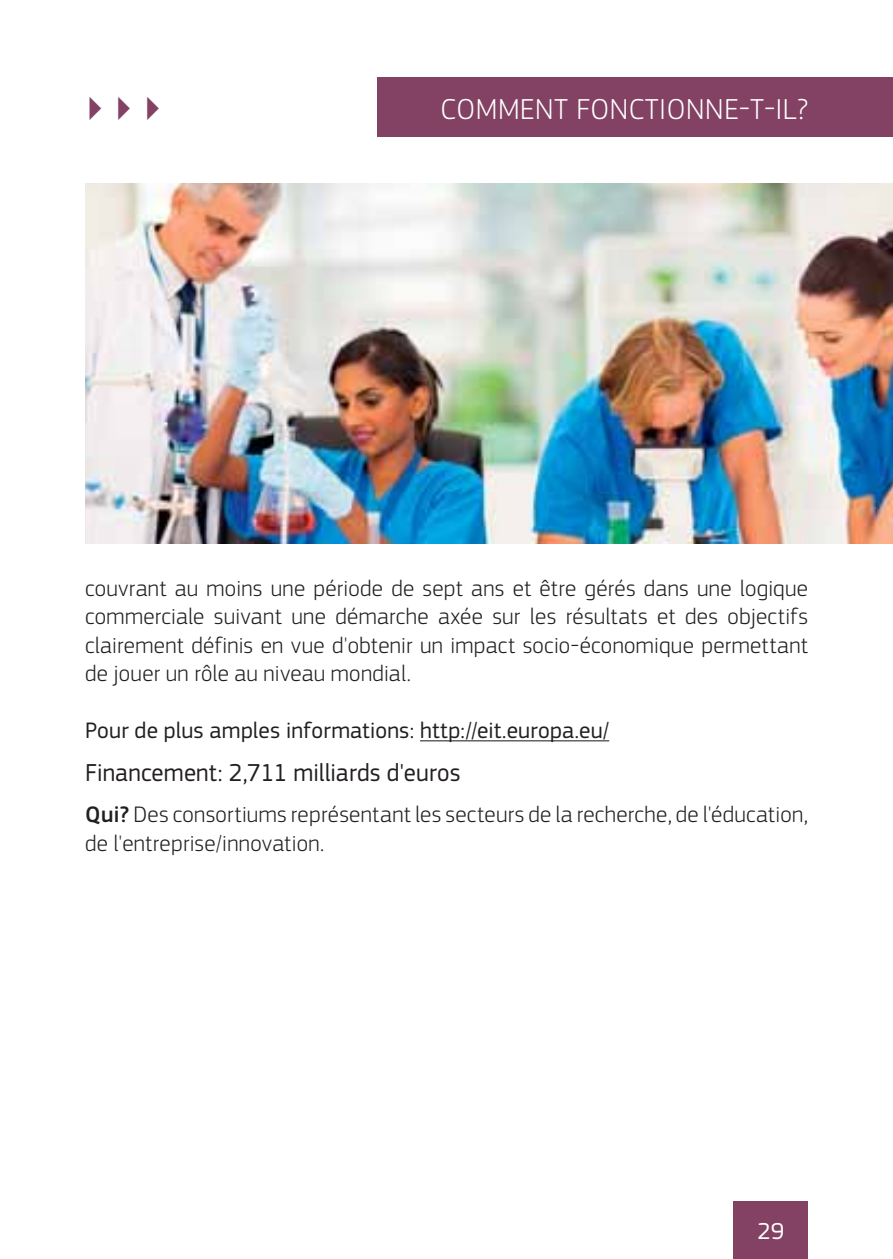
<style>
.page{position:relative;width:893px;height:1259px;background:#fff}
.page>*{position:absolute;margin:0;border:0;box-sizing:border-box;transform-origin:0 0}
.t1{font:500 33px "EC Square Sans Pro";color:#834163}
.t2{font:300 30px "EC Square Sans Pro";letter-spacing:.02em;color:#fff}
.t3{font:25.5px "EC Square Sans Pro";letter-spacing:.005em;color:#231f20}
.t4{font:24px "EC Square Sans Pro";color:#fff}
.t5{font:300 23.4px/28.5px "EC Square Sans Pro";letter-spacing:.015em;color:#231f20;text-align:justify}
.t6{font:23.4px "EC Square Sans Pro";letter-spacing:.01em;color:#231f20}
.s1{font-weight:500}
</style>
<div class="page">
<div style="left:377px;top:78px;width:516px;height:59px;background:#834163"></div>
<div style="left:733px;top:1201px;width:75px;height:58px;background:#834163"></div>
<hr style="left:420px;top:740px;width:189px;height:1px;background:#231f20">
<img style="left:85px;top:184px;width:808px;height:360px">
<h1 class="t1" style="left:85px;top:97px;width:79px">- - -</h1>
<p class="t2" style="left:441px;top:97px;width:369px">COMMENT FONCTIONNE-T-IL?</p>
<p class="t5" style="left:85px;top:576px;width:724px">couvrant au moins une période de sept ans et être gérés dans une logique commerciale suivant une démarche axée sur les résultats et des objectifs clairement définis en vue d'obtenir un impact socio-économique permettant de jouer un rôle au niveau mondial.</p>
<p class="t6" style="left:85px;top:722px;width:526px">Pour de plus amples informations: http://eit.europa.eu/</p>
<p class="t3" style="left:85px;top:763px;width:377px">Financement: 2,711 milliards d'euros</p>
<p class="t5" style="left:85px;top:802px;width:724px"><span class="s1">Qui?</span> Des consortiums représentant les secteurs de la recherche, de l'éducation, de l'entreprise/innovation.</p>
<p class="t4" style="left:757px;top:1222px;width:28px">29</p>
</div>
